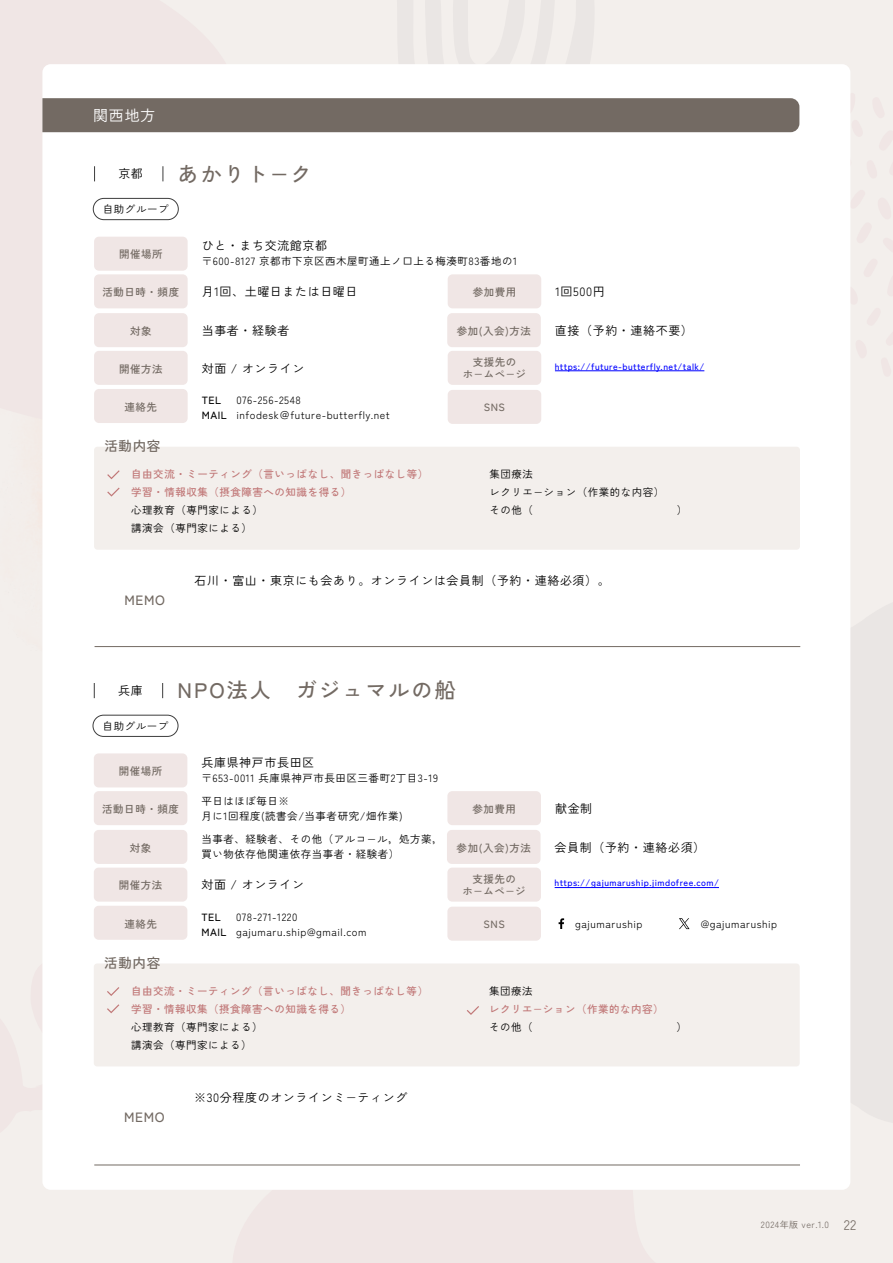
<style>
.page{position:relative;width:893px;height:1263px;background:#f3efec}
.page>*{position:absolute;margin:0;border:0;box-sizing:border-box;transform-origin:0 0}
.t1{font:500 21px "Zen Kaku Gothic New";letter-spacing:.1em;color:#736a63}
.t2{font:15px "Zen Kaku Gothic New";color:#fff}
.t3{font:500 13.5px "Zen Kaku Gothic New";letter-spacing:.05em;color:#736a63}
.t4{font:12px "Zen Kaku Gothic New";letter-spacing:.05em;color:#000}
.t5{font:10.5px/15px "Zen Kaku Gothic New";letter-spacing:.05em;color:#000}
.t6{font:500 10.5px/18px "Zen Kaku Gothic New";letter-spacing:.05em;color:#c17878}
.t7{font:500 10.5px/12px "Zen Kaku Gothic New";letter-spacing:.05em;color:#736a63;text-align:center}
.t8{font:500 10.5px/15px "Zen Kaku Gothic New";letter-spacing:.05em;color:#000}
.t9{font:500 9px "Zen Kaku Gothic New";letter-spacing:.05em;color:#00f}
.t10{font:9px "Zen Kaku Gothic New";letter-spacing:.05em;color:#736a63}
.s1{font-size:13.8px}
</style>
<div class="page">
<div style="left:42px;top:64px;width:808px;height:1126px;background:#fff;border-radius:8px"></div>
<hr style="left:94px;top:1164px;width:706px;height:1px;background:#736a63">
<div style="left:94px;top:963px;width:706px;height:103px;background:#f3efec;border-radius:3px"></div>
<svg style="left:467px;top:1006px;width:12px;height:9px"></svg>
<svg style="left:42px;top:937px;width:78px;height:173px"></svg>
<div style="left:447px;top:907px;width:94px;height:34px;background:#f0e6e5;border-radius:5px"></div>
<svg style="left:679px;top:918px;width:10px;height:11px"></svg>
<svg style="left:559px;top:918px;width:5px;height:11px"></svg>
<div style="left:94px;top:906px;width:93px;height:34px;background:#f0e6e5;border-radius:5px"></div>
<div style="left:447px;top:868px;width:94px;height:34px;background:#f0e6e5;border-radius:5px"></div>
<hr style="left:555px;top:887px;width:164px;height:1px;background:#00f">
<div style="left:94px;top:868px;width:93px;height:34px;background:#f0e6e5;border-radius:5px"></div>
<div style="left:447px;top:830px;width:93px;height:34px;background:#f0e6e5;border-radius:5px"></div>
<div style="left:94px;top:830px;width:93px;height:34px;background:#f0e6e5;border-radius:5px"></div>
<div style="left:447px;top:791px;width:94px;height:34px;background:#f0e6e5;border-radius:5px"></div>
<div style="left:94px;top:791px;width:93px;height:34px;background:#f0e6e5;border-radius:5px"></div>
<div style="left:94px;top:753px;width:93px;height:34px;background:#f0e6e5;border-radius:5px"></div>
<div style="left:93px;top:715px;width:85px;height:22px;border:1px solid #3d3d3d;border-radius:11px"></div>
<svg style="left:162px;top:683px;width:1px;height:15px"></svg>
<svg style="left:94px;top:683px;width:1px;height:15px"></svg>
<hr style="left:95px;top:646px;width:705px;height:1px;background:#736a63">
<div style="left:94px;top:447px;width:706px;height:103px;background:#f3efec;border-radius:3px"></div>
<svg style="left:107px;top:470px;width:13px;height:9px"></svg>
<svg style="left:107px;top:488px;width:13px;height:9px"></svg>
<div style="left:448px;top:390px;width:93px;height:34px;background:#f0e6e5;border-radius:5px"></div>
<div style="left:94px;top:389px;width:94px;height:34px;background:#f0e6e5;border-radius:5px"></div>
<div style="left:448px;top:351px;width:93px;height:34px;background:#f0e6e5;border-radius:5px"></div>
<div style="left:94px;top:351px;width:94px;height:34px;background:#f0e6e5;border-radius:5px"></div>
<svg style="left:42px;top:64px;width:803px;height:313px"></svg>
<h2 class="t2" style="left:93px;top:107px;width:64px">関西地方</h2>
<p class="t4" style="left:118px;top:167px;width:26px">京都</p>
<h1 class="t1" style="left:178px;top:161px;width:136px">あかりト−ク</h1>
<p class="t5" style="left:103px;top:202px;width:67px">自助グループ</p>
<p class="t7" style="left:119px;top:248px;width:45px">開催場所</p>
<p class="t4" style="left:202px;top:238px;width:140px">ひと・まち交流館京都　</p>
<p class="t5" style="left:202px;top:253px;width:317px">〒600-8127 京都市下京区西木屋町通上ノ口上る梅湊町83番地の1</p>
<p class="t7" style="left:103px;top:286px;width:78px">活動日時・頻度</p>
<p class="t4" style="left:202px;top:285px;width:157px">月1回、土曜日または日曜日</p>
<p class="t7" style="left:473px;top:286px;width:45px">参加費用</p>
<p class="t4" style="left:555px;top:285px;width:51px">1回500円</p>
<p class="t7" style="left:130px;top:325px;width:23px">対象</p>
<p class="t4" style="left:202px;top:324px;width:89px">当事者・経験者</p>
<p class="t7" style="left:457px;top:325px;width:76px">参加(入会)方法</p>
<p class="t4" style="left:555px;top:323px;width:139px">直接（予約・連絡不要）</p>
<p class="t7" style="left:463px;top:356px;width:65px">支援先のホ−ムペ−ジ</p>
<p class="t7" style="left:119px;top:363px;width:45px">開催方法</p>
<p class="t4" style="left:202px;top:361px;width:104px">対面 / オンライン</p>
<p class="t9" style="left:555px;top:361px;width:151px">https://future-butterfly.net/talk/</p>
<p class="t7" style="left:125px;top:401px;width:34px">連絡先</p>
<p class="t8" style="left:202px;top:392px;width:27px">TEL<br>MAIL</p>
<p class="t3" style="left:104px;top:438px;width:58px">活動内容</p>
<p class="t5" style="left:236px;top:393px;width:155px">076-256-2548<br>infodesk＠future-butterfly.net</p>
<p class="t6" style="left:131px;top:465px;width:299px">自由交流・ミーティング（言いっぱなし、聞きっぱなし等）学習・情報収集（摂食障害への知識を得る）</p>
<p class="t5" style="left:131px;top:501px;width:133px;line-height:18px">心理教育（専門家による）講演会（専門家による）</p>
<p class="t7" style="left:484px;top:401px;width:23px">SNS</p>
<p class="t5" style="left:489px;top:465px;width:177px;line-height:18px">集団療法<br>レクリエ−ション（作業的な内容）</p>
<p class="t3" style="left:124px;top:592px;width:42px">MEMO</p>
<p class="t4" style="left:195px;top:574px;width:417px">石川・富山・東京にも会あり。オンラインは会員制（予約・連絡必須）。</p>
<p class="t4" style="left:118px;top:683px;width:26px">兵庫</p>
<h1 class="t1" style="left:177px;top:678px;width:280px">NPO法人　ガジュマルの船</h1>
<p class="t5" style="left:103px;top:718px;width:67px">自助グループ</p>
<p class="t7" style="left:119px;top:765px;width:45px">開催場所</p>
<p class="t4" style="left:201px;top:755px;width:114px">兵庫県神戸市長田区</p>
<p class="t5" style="left:201px;top:770px;width:238px">〒653-0011 兵庫県神戸市長田区三番町2丁目3-19</p>
<p class="t5" style="left:201px;top:793px;width:203px">平日はほぼ毎日※<br>月に1回程度(読書会/当事者研究/畑作業)</p>
<p class="t7" style="left:102px;top:803px;width:78px">活動日時・頻度</p>
<p class="t7" style="left:472px;top:803px;width:45px">参加費用</p>
<p class="t4" style="left:555px;top:801px;width:39px">献金制</p>
<p class="t7" style="left:130px;top:842px;width:23px">対象</p>
<p class="t5" style="left:201px;top:832px;width:243px">当事者、経験者、その他（アルコ−ル，処方薬，買い物依存他関連依存当事者・経験者）</p>
<p class="t7" style="left:457px;top:842px;width:76px">参加(入会)方法</p>
<p class="t4" style="left:555px;top:840px;width:152px">会員制（予約・連絡必須）</p>
<p class="t7" style="left:463px;top:873px;width:65px">支援先のホ−ムペ−ジ</p>
<p class="t7" style="left:119px;top:879px;width:45px">開催方法</p>
<p class="t4" style="left:201px;top:878px;width:104px">対面 / オンライン</p>
<p class="t9" style="left:555px;top:877px;width:166px">https://gajumaruship.jimdofree.com/</p>
<p class="t7" style="left:124px;top:917px;width:34px">連絡先</p>
<p class="t8" style="left:201px;top:909px;width:27px">TEL<br>MAIL</p>
<p class="t3" style="left:104px;top:955px;width:58px">活動内容</p>
<p class="t5" style="left:236px;top:909px;width:132px">078-271-1220 gajumaru.ship@gmail.com</p>
<p class="t6" style="left:131px;top:981px;width:299px">自由交流・ミーティング（言いっぱなし、聞きっぱなし等）学習・情報収集（摂食障害への知識を得る）</p>
<p class="t5" style="left:131px;top:1018px;width:133px;line-height:18px">心理教育（専門家による）講演会（専門家による）</p>
<p class="t3" style="left:124px;top:1109px;width:42px">MEMO</p>
<p class="t4" style="left:194px;top:1090px;width:215px">※30分程度のオンラインミ−ティング</p>
<p class="t7" style="left:484px;top:917px;width:23px">SNS</p>
<p class="t5" style="left:575px;top:916px;width:69px">gajumaruship</p>
<p class="t5" style="left:701px;top:916px;width:78px">@gajumaruship</p>
<p class="t5" style="left:489px;top:983px;width:45px">集団療法</p>
<p class="t6" style="left:489px;top:1000px;width:176px">レクリエ−ション（作業的な内容）</p>
<p class="t10" style="left:761px;top:1219px;width:97px">2024年版 ver.1.0 <span class="s1">22</span></p>
</div>
